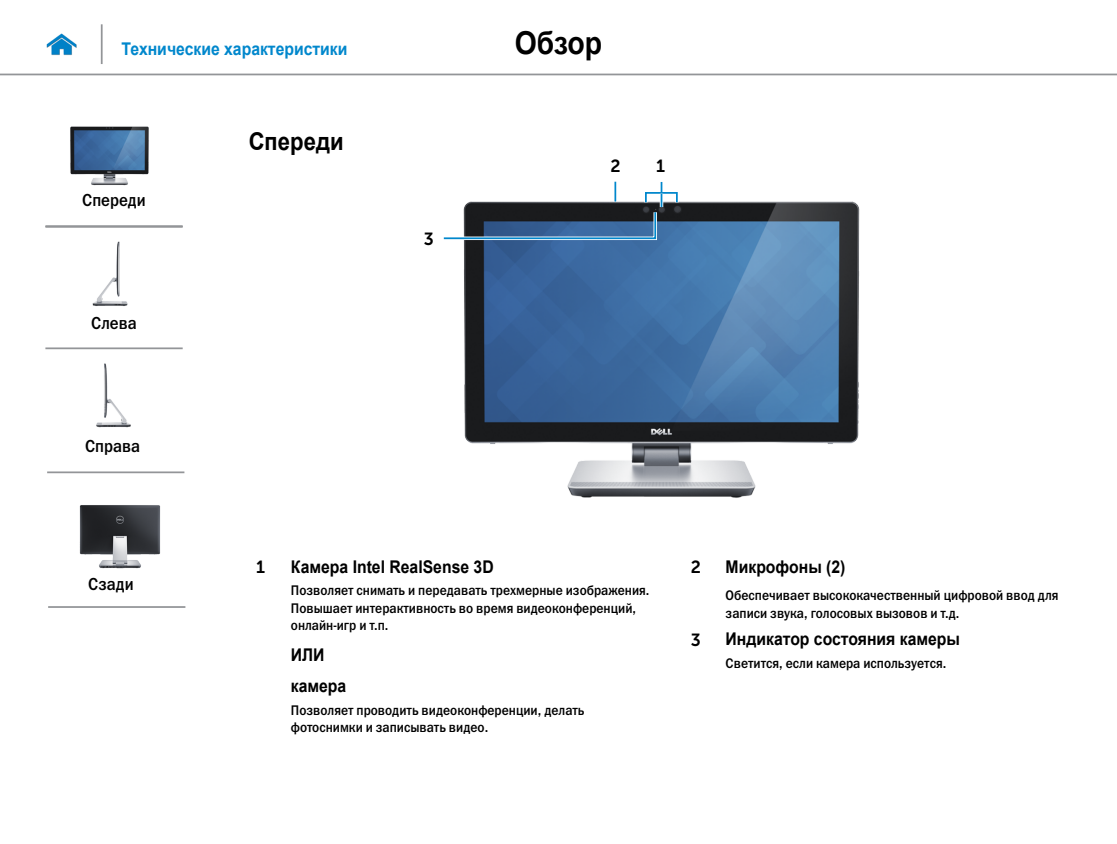
<style>
.page{position:relative;width:1117px;height:844px;background:#fff}
.page>*{position:absolute;margin:0;border:0;box-sizing:border-box;transform-origin:0 0}
.t1{font:700 31.5px "Arial";letter-spacing:-.005em;color:#000;scale:.9 1}
.t2{font:700 24.5px "Arial";color:#000;scale:.9 1}
.t3{font:700 17.5px/31px "Arial";color:#000;scale:.9 1}
.t4{font:700 17.5px "Arial";color:#0087cc;scale:.9 1}
.t5{font:17.5px "Franklin Gothic Medium C";color:#000;scale:.9 1}
.t6{font:17.5px "Museo Sans For Dell 700";color:#000}
.t7{font:14px/17.5px "Franklin Gothic Medium C";color:#000;scale:.9 1}
</style>
<div class="page">
<hr style="left:0;top:74px;width:1116px;height:1px;background:#939598">
<img style="left:46px;top:33px;width:31px;height:23px">
<img style="left:464px;top:201px;width:396px;height:297px">
<div style="left:644px;top:191px;width:34px;height:13px;border:4px solid #fff"></div>
<div style="left:645px;top:192px;width:32px;height:11px;border:2px solid #0087cc"></div>
<hr style="left:659px;top:182px;width:4px;height:10px;background:#99cfea">
<hr style="left:659px;top:194px;width:4px;height:13px;background:#99cfea">
<svg style="left:443px;top:182px;width:219px;height:60px"></svg>
<hr style="left:101px;top:24px;width:2px;height:40px;background:#939598">
<img style="left:70px;top:126px;width:79px;height:60px">
<img style="left:92px;top:241px;width:36px;height:65px">
<img style="left:96px;top:363px;width:35px;height:65px">
<img style="left:79px;top:505px;width:82px;height:64px">
<hr style="left:45px;top:225px;width:138px;height:2px;background:#939598">
<hr style="left:45px;top:226px;width:138px;height:2px;background:#939598">
<hr style="left:47px;top:471px;width:137px;height:2px;background:#939598">
<hr style="left:48px;top:606px;width:137px;height:1px;background:#939598">
<hr style="left:45px;top:347px;width:138px;height:2px;background:#939598">
<p class="t4" style="left:122px;top:37px;width:252px">Технические характеристики</p>
<h1 class="t1" style="left:514px;top:22px;width:98px">Обзор</h1>
<p class="t5" style="left:82px;top:190px;width:72px">Спереди</p>
<h2 class="t2" style="left:249px;top:125px;width:107px">Спереди</h2>
<p class="t6" style="left:424px;top:229px;width:12px">3</p>
<p class="t6" style="left:610px;top:156px;width:12px">2</p>
<p class="t6" style="left:656px;top:156px;width:10px">1</p>
<p class="t5" style="left:91px;top:313px;width:52px">Слева</p>
<p class="t5" style="left:85px;top:436px;width:63px">Справа</p>
<p class="t5" style="left:88px;top:574px;width:52px">Сзади</p>
<p class="t6" style="left:256px;top:557px;width:10px">1</p>
<p class="t3" style="left:291px;top:551px;width:227px">Камера Intel RealSense 3D</p>
<p class="t7" style="left:291px;top:581px;width:400px">Позволяет снимать и передавать трехмерные изображения.<br>Повышает интерактивность во время видеоконференций, онлайн-игр и т.п.</p>
<p class="t3" style="left:291px;top:640px;width:63px">ИЛИ камера</p>
<p class="t7" style="left:291px;top:700px;width:327px">Позволяет проводить видеоконференции, делать фотоснимки и записывать видео.</p>
<p class="t6" style="left:690px;top:557px;width:12px">2</p>
<p class="t3" style="left:725px;top:551px;width:135px">Микрофоны (2)</p>
<p class="t7" style="left:725px;top:586px;width:371px">Обеспечивает высококачественный цифровой ввод для записи звука, голосовых вызовов и т.д.</p>
<p class="t6" style="left:690px;top:629px;width:12px">3</p>
<p class="t3" style="left:725px;top:624px;width:262px">Индикатор состояния камеры</p>
<p class="t7" style="left:725px;top:654px;width:247px">Светится, если камера используется.</p>
</div>
